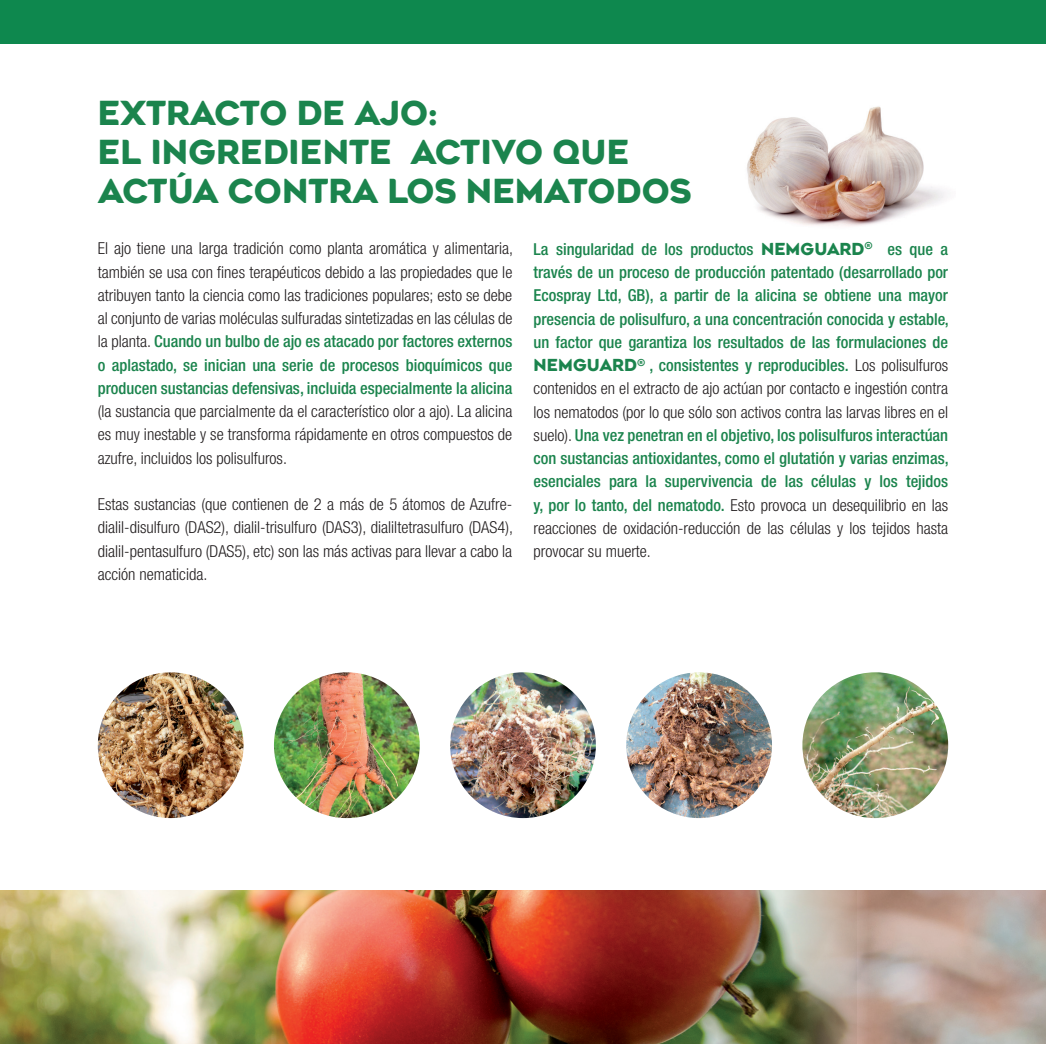
<style>
.page{position:relative;width:1046px;height:1046px;background:#fff}
.page>*{position:absolute;margin:0;border:0;box-sizing:border-box;transform-origin:0 0}
.t1{font:700 33px/39px "Agenor";letter-spacing:-.01em;color:#1b844d}
.t2{font:300 condensed 16.5px/23.2px "Helvetica Neue LT Std";color:#231f20;text-align:justify}
.t3{font:500 condensed 16.5px/23.2px "Helvetica Neue LT Std";color:#1b844d;text-align:justify}
.s1{font-weight:500;color:#1b844d}
.s2{font-family:"Agenor";font-weight:700;font-stretch:normal}
.s3{font-weight:300;color:#231f20}
</style>
<div class="page">
<img style="left:747px;top:106px;width:199px;height:120px">
<div style="left:0;top:0;width:1046px;height:43px;background:#0e884e"></div>
<img style="left:0;top:890px;width:763px;height:153px">
<img style="left:763px;top:890px;width:283px;height:153px">
<img style="left:98px;top:672px;width:146px;height:146px;border-radius:73px">
<img style="left:274px;top:672px;width:146px;height:146px;border-radius:73px">
<img style="left:450px;top:672px;width:146px;height:146px;border-radius:73px">
<img style="left:626px;top:672px;width:146px;height:146px;border-radius:73px">
<img style="left:802px;top:672px;width:146px;height:146px;border-radius:73px">
<h1 class="t1" style="left:98px;top:95px;width:596px">EXTRACTO DE AJO:<br>EL INGREDIENTE ACTIVO QUE<br>ACTÚA CONTRA LOS NEMATODOS</h1>
<p class="t2" style="left:98px;top:237px;width:417px">El ajo tiene una larga tradición como planta aromática y alimentaria, también se usa con fines terapéuticos debido a las propiedades que le atribuyen tanto la ciencia como las tradiciones populares; esto se debe al conjunto de varias moléculas sulfuradas sintetizadas en las células de la planta. <span class="s1">Cuando un bulbo de ajo es atacado por factores externos o aplastado, se inician una serie de procesos bioquímicos que producen sustancias defensivas, incluida especialmente la alicina</span></p>
<p class="t2" style="left:98px;top:400px;width:416px">(la sustancia que parcialmente da el característico olor a ajo). La alicina es muy inestable y se transforma rápidamente en otros compuestos de azufre, incluidos los polisulfuros.</p>
<p class="t2" style="left:98px;top:493px;width:417px">Estas sustancias (que contienen de 2 a más de 5 átomos de Azufre&shy;dialil-disulfuro (DAS2), dialil-trisulfuro (DAS3), dialiltetrasulfuro (DAS4), dialil-pentasulfuro (DAS5), etc) son las más activas para llevar a cabo la acción nematicida.</p>
<p class="t3" style="left:534px;top:237px;width:417px">La singularidad de los productos <span class="s2">NEMGUARD</span><sup>®</sup> es que a través de un proceso de producción patentado (desarrollado por Ecospray Ltd, GB), a partir de la alicina se obtiene una mayor presencia de polisulfuro, a una concentración conocida y estable, un factor que garantiza los resultados de las formulaciones de <span class="s2">NEMGUARD</span><sup>®</sup> , consistentes y reproducibles. <span class="s3">Los polisulfuros contenidos en el extracto de ajo actúan por contacto e ingestión contra los nematodos (por lo que sólo son activos contra las larvas libres en el suelo).</span> Una vez penetran en el objetivo, los polisulfuros interactúan con sustancias antioxidantes, como el glutatión y varias enzimas, esenciales para la supervivencia de las células y los tejidos y, por lo tanto, del nematodo. <span class="s3">Esto provoca un desequilibrio en las reacciones de oxidación-reducción de las células y los tejidos hasta provocar su muerte.</span></p>
</div>
